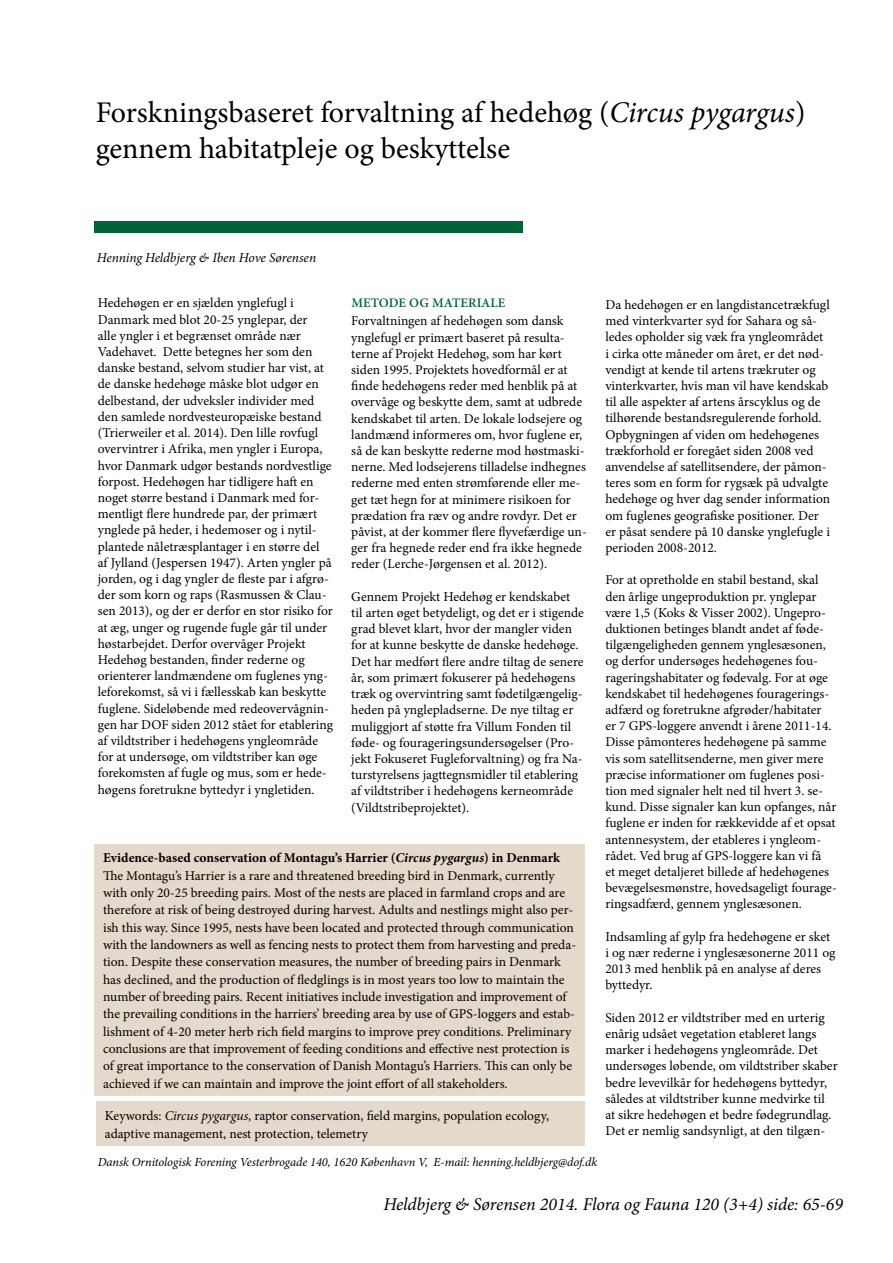
<style>
.page{position:relative;width:893px;height:1263px;background:#fff}
.page>*{position:absolute;margin:0;border:0;box-sizing:border-box;transform-origin:0 0}
.t1{font:30px/36px "Minion Pro";color:#000}
.t2{font:italic 18px "Minion Pro";letter-spacing:-.005em;color:#000}
.t3{font:13.5px/16.2px "Minion Pro";color:#000}
.t4{font:italic 13.5px "Minion Pro";letter-spacing:-.01em;color:#000}
.t5{font:600 13.05px "Minion Pro";letter-spacing:.01em;color:#006439}
.t6{font:italic 12.45px "Minion Pro";letter-spacing:-.005em;color:#000}
.s1{font-style:italic}
.s2{font-weight:700}
.s3{font-weight:700;font-style:italic}
</style>
<div class="page">
<div style="left:95px;top:221px;width:428px;height:11px;background:#006439"></div>
<div style="left:95px;top:844px;width:490px;height:252px;background:#e5d9cb"></div>
<div style="left:96px;top:1101px;width:489px;height:45px;background:#e5d9cb"></div>
<h1 class="t1" style="left:96px;top:94px;width:711px">Forskningsbaseret forvaltning af hedehøg (<span class="s1">Circus pygargus</span>) gennem habitatpleje og beskyttelse</h1>
<p class="t4" style="left:97px;top:249px;width:221px">Henning Heldbjerg &amp; Iben Hove Sørensen</p>
<p class="t3" style="left:98px;top:295px;width:237px">Hedehøgen er en sjælden ynglefugl i Danmark med blot 20-25 ynglepar, der<br>alle yngler i et begrænset område nær Vadehavet. Dette betegnes her som den danske bestand, selvom studier har vist, at de danske hedehøge måske blot udgør en delbestand, der udveksler individer med den samlede nordvesteuropæiske bestand (Trierweiler et al. 2014). Den lille rovfugl overvintrer i Afrika, men yngler i Europa, hvor Danmark udgør bestands nordvestlige forpost. Hedehøgen har tidligere haft en noget større bestand i Danmark med for&shy;mentligt flere hundrede par, der primært ynglede på heder, i hedemoser og i nytil&shy;plantede nåletræsplantager i en større del<br>af Jylland (Jespersen 1947). Arten yngler på jorden, og i dag yngler de fleste par i afgrø&shy;der som korn og raps (Rasmussen &amp; Clau&shy;sen 2013), og der er derfor en stor risiko for at æg, unger og rugende fugle går til under høstarbejdet. Derfor overvåger Projekt Hedehøg bestanden, finder rederne og orienterer landmændene om fuglenes yng&shy;leforekomst, så vi i fællesskab kan beskytte fuglene. Sideløbende med redeovervågnin&shy;gen har DOF siden 2012 stået for etablering af vildtstriber i hedehøgens yngleområde for at undersøge, om vildtstriber kan øge forekomsten af fugle og mus, som er hede&shy;høgens foretrukne byttedyr i yngletiden.</p>
<p class="t5" style="left:351px;top:294px;width:155px">METODE OG MATERIALE</p>
<p class="t3" style="left:351px;top:313px;width:237px">Forvaltningen af hedehøgen som dansk ynglefugl er primært baseret på resulta&shy;terne af Projekt Hedehøg, som har kørt siden 1995. Projektets hovedformål er at finde hedehøgens reder med henblik på at overvåge og beskytte dem, samt at udbrede kendskabet til arten. De lokale lodsejere og landmænd informeres om, hvor fuglene er, så de kan beskytte rederne mod høstmaski&shy;nerne. Med lodsejerens tilladelse indhegnes rederne med enten strømførende eller me&shy;get tæt hegn for at minimere risikoen for prædation fra ræv og andre rovdyr. Det er påvist, at der kommer flere flyvefærdige un&shy;ger fra hegnede reder end fra ikke hegnede reder (Lerche-Jørgensen et al. 2012).</p>
<p class="t3" style="left:351px;top:588px;width:234px">Gennem Projekt Hedehøg er kendskabet til arten øget betydeligt, og det er i stigende grad blevet klart, hvor der mangler viden for at kunne beskytte de danske hedehøge.<br>Det har medført flere andre tiltag de senere år, som primært fokuserer på hedehøgens træk og overvintring samt fødetilgængelig&shy;heden på ynglepladserne. De nye tiltag er muliggjort af støtte fra Villum Fonden til føde- og fourageringsundersøgelser (Pro&shy;jekt Fokuseret Fugleforvaltning) og fra Na&shy;turstyrelsens jagttegnsmidler til etablering af vildtstriber i hedehøgens kerneområde (Vildtstribeprojektet).</p>
<p class="t3" style="left:103px;top:849px;width:474px;line-height:17.2px"><span class="s2">Evidence-based conservation of Montagu’s Harrier (</span><span class="s3">Circus pygargus</span><span class="s2">) in Denmark </span>The Montagu’s Harrier is a rare and threatened breeding bird in Denmark, currently with only 20-25 breeding pairs. Most of the nests are placed in farmland crops and are therefore at risk of being destroyed during harvest. Adults and nestlings might also per&shy;ish this way. Since 1995, nests have been located and protected through communication with the landowners as well as fencing nests to protect them from harvesting and preda&shy;tion. Despite these conservation measures, the number of breeding pairs in Denmark has declined, and the production of fledglings is in most years too low to maintain the number of breeding pairs. Recent initiatives include investigation and improvement of the prevailing conditions in the harriers’ breeding area by use of GPS-loggers and estab&shy;lishment of 4-20 meter herb rich field margins to improve prey conditions. Preliminary conclusions are that improvement of feeding conditions and effective nest protection is of great importance to the conservation of Danish Montagu’s Harriers. This can only be achieved if we can maintain and improve the joint effort of all stakeholders.</p>
<p class="t3" style="left:105px;top:1106px;width:446px;line-height:17.9px">Keywords: <span class="s1">Circus pygargus</span>, raptor conservation, field margins, population ecology, adaptive management, nest protection, telemetry</p>
<p class="t6" style="left:98px;top:1153px;width:501px">Dansk Ornitologisk Forening Vesterbrogade 140, 1620 København V, E-mail: henning.heldbjerg@dof.dk</p>
<p class="t3" style="left:605px;top:297px;width:226px">Da hedehøgen er en langdistancetrækfugl med vinterkvarter syd for Sahara og så&shy;ledes opholder sig væk fra yngleområdet i cirka otte måneder om året, er det nød&shy;vendigt at kende til artens trækruter og vinterkvarter, hvis man vil have kendskab til alle aspekter af artens årscyklus og de tilhørende bestandsregulerende forhold.<br>Opbygningen af viden om hedehøgenes trækforhold er foregået siden 2008 ved anvendelse af satellitsendere, der påmon&shy;teres som en form for rygsæk på udvalgte hedehøge og hver dag sender information om fuglenes geografiske positioner. Der er påsat sendere på 10 danske ynglefugle i perioden 2008-2012.</p>
<p class="t3" style="left:605px;top:572px;width:233px">For at opretholde en stabil bestand, skal den årlige ungeproduktion pr. ynglepar være 1,5 (Koks &amp; Visser 2002). Ungepro&shy;duktionen betinges blandt andet af føde&shy;tilgængeligheden gennem ynglesæsonen, og derfor undersøges hedehøgenes fou&shy;rageringshabitater og fødevalg. For at øge kendskabet til hedehøgenes fouragerings&shy;adfærd og foretrukne afgrøder/habitater<br>er 7 GPS-loggere anvendt i årene 2011-14.<br>Disse påmonteres hedehøgene på samme vis som satellitsenderne, men giver mere præcise informationer om fuglenes posi&shy;tion med signaler helt ned til hvert 3. se&shy;kund. Disse signaler kan kun opfanges, når fuglene er inden for rækkevidde af et opsat antennesystem, der etableres i yngleom&shy;rådet. Ved brug af GPS-loggere kan vi få<br>et meget detaljeret billede af hedehøgenes bevægelsesmønstre, hovedsageligt fourage&shy;ringsadfærd, gennem ynglesæsonen.</p>
<p class="t3" style="left:605px;top:928px;width:232px">Indsamling af gylp fra hedehøgene er sket i og nær rederne i ynglesæsonerne 2011 og<br>2013 med henblik på en analyse af deres byttedyr.</p>
<p class="t3" style="left:605px;top:1009px;width:234px">Siden 2012 er vildtstriber med en urterig enårig udsået vegetation etableret langs marker i hedehøgens yngleområde. Det undersøges løbende, om vildtstriber skaber bedre levevilkår for hedehøgens byttedyr, således at vildtstriber kunne medvirke til at sikre hedehøgen et bedre fødegrundlag.<br>Det er nemlig sandsynligt, at den tilgæn-</p>
<h2 class="t2" style="left:383px;top:1192px;width:461px">Heldbjerg &amp; Sørensen 2014. Flora og Fauna 120 (3+4) side: 65-69</h2>
<h2 class="t2" style="left:722px;top:1192px;width:122px">120(3+4) Side 5</h2>
</div>
